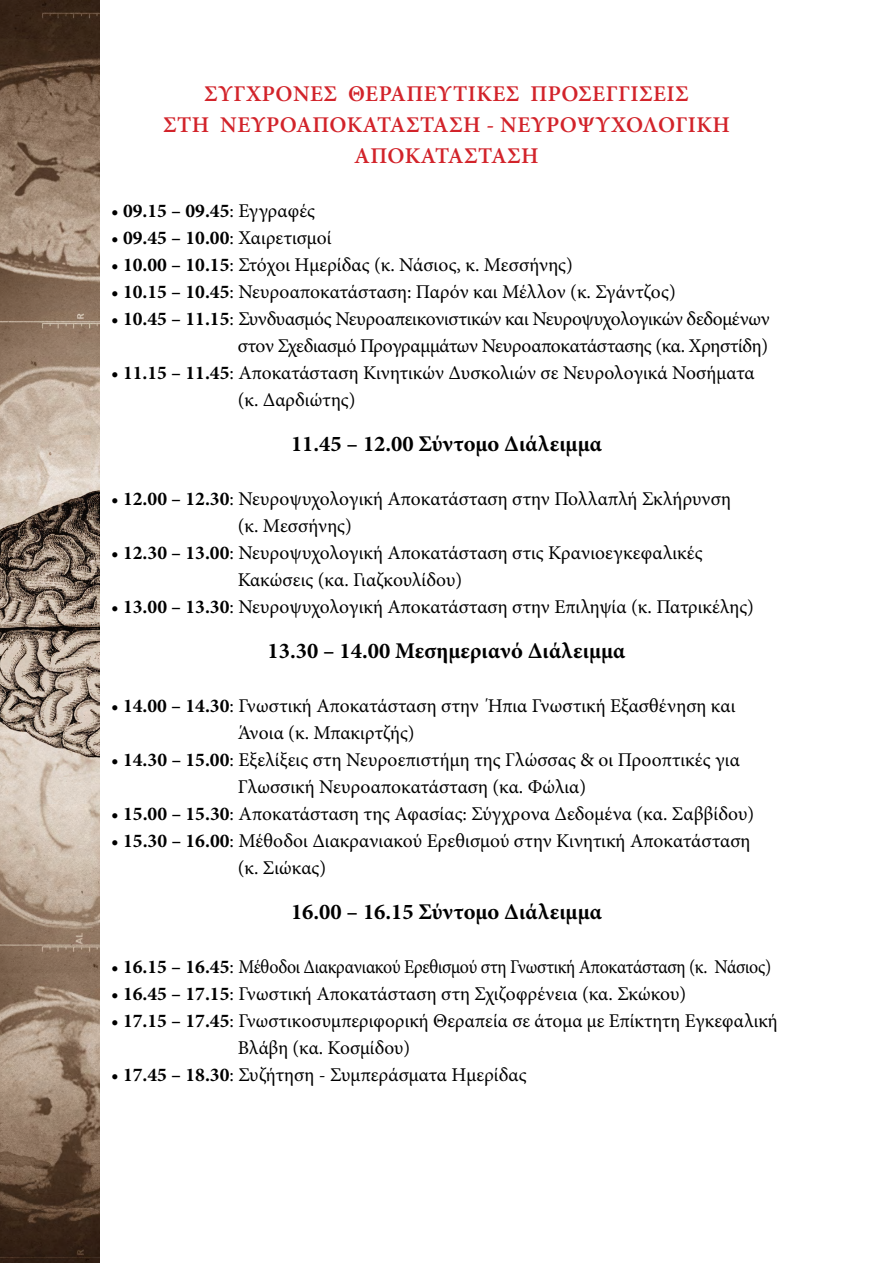
<style>
.page{position:relative;width:893px;height:1263px;background:#fff}
.page>*{position:absolute;margin:0;border:0;box-sizing:border-box;transform-origin:0 0}
.t1{font:700 22.5px "Minion Pro";color:#000}
.t2{font:600 22.5px/30.6px "Minion Pro";letter-spacing:.02em;color:#d2232a;text-align:center}
.t3{font:19.5px/27px "Minion Pro";letter-spacing:-.005em;color:#000}
.t4{font:700 19.5px "Minion Pro";color:#000}
.s1{font-weight:400}
.s2{font-weight:700}
</style>
<div class="page">
<img style="left:0;top:0;width:100px;height:1263px">
<p class="t2" style="left:163px;top:79px;width:568px">ΣΥΓΧΡΟΝΕΣ ΘΕΡΑΠΕΥΤΙΚΕΣ ΠΡΟΣΕΓΓΙΣΕΙΣ<br>ΣΤΗ ΝΕΥΡΟΑΠΟΚΑΤΑΣΤΑΣΗ - ΝΕΥΡΟΨΥΧΟΛΟΓΙΚΗ<br>ΑΠΟΚΑΤΑΣΤΑΣΗ</p>
<p class="t4" style="left:111px;top:197px;width:206px"><span class="s1">•</span> 09.15 – 09.45<span class="s1">: Εγγραφές</span></p>
<p class="t3" style="left:111px;top:225px;width:222px">• <span class="s2">09.45 – 10.00</span>: Χαιρετισμοί</p>
<p class="t3" style="left:111px;top:252px;width:463px">• <span class="s2">10.00 – 10.15</span>: Στόχοι Ημερίδας (κ. Νάσιος, κ. Μεσσήνης)</p>
<p class="t3" style="left:111px;top:279px;width:566px">• <span class="s2">10.15 – 10.45</span>: Νευροαποκατάσταση: Παρόν και Μέλλον (κ. Σγάντζος)</p>
<p class="t3" style="left:111px;top:306px;width:660px;text-align:right">• <span class="s2">10.45 – 11.15</span>: Συνδυασμός Νευροαπεικονιστικών και Νευροψυχολογικών δεδομένων στον Σχεδιασμό Προγραμμάτων Νευροαποκατάστασης (κα. Χρηστίδη)</p>
<p class="t3" style="left:238px;top:360px;width:519px;text-indent:-127px">• <span class="s2">11.15 – 11.45</span>: Αποκατάσταση Κινητικών Δυσκολιών σε Νευρολογικά Νοσήματα (κ. Δαρδιώτης)</p>
<p class="t1" style="left:291px;top:428px;width:312px">11.45 – 12.00 Σύντομο Διάλειμμα</p>
<p class="t3" style="left:238px;top:486px;width:495px;text-indent:-127px">• <span class="s2">12.00 – 12.30</span>: Νευροψυχολογική Αποκατάσταση στην Πολλαπλή Σκλήρυνση (κ. Μεσσήνης)</p>
<p class="t3" style="left:238px;top:540px;width:467px;text-indent:-127px">• <span class="s2">12.30 – 13.00</span>: Νευροψυχολογική Αποκατάσταση στις Κρανιοεγκεφαλικές<br>Κακώσεις (κα. Γιαζκουλίδου)</p>
<p class="t3" style="left:111px;top:594px;width:644px">• <span class="s2">13.00 – 13.30</span>: Νευροψυχολογική Αποκατάσταση στην Επιληψία (κ. Πατρικέλης)</p>
<p class="t1" style="left:268px;top:635px;width:359px">13.30 – 14.00 Μεσημεριανό Διάλειμμα</p>
<p class="t3" style="left:238px;top:693px;width:499px;text-indent:-127px">• <span class="s2">14.00 – 14.30</span>: Γνωστική Αποκατάσταση στην Ήπια Γνωστική Εξασθένηση και<br>Άνοια (κ. Μπακιρτζής)</p>
<p class="t3" style="left:238px;top:747px;width:504px;text-indent:-127px">• <span class="s2">14.30 – 15.00</span>: Εξελίξεις στη Νευροεπιστήμη της Γλώσσας &amp; οι Προοπτικές για<br>Γλωσσική Νευροαποκατάσταση (κα. Φώλια)</p>
<p class="t3" style="left:111px;top:801px;width:645px">• <span class="s2">15.00 – 15.30</span>: Aποκατάσταση της Αφασίας: Σύγχρονα Δεδομένα (κα. Σαββίδου)</p>
<p class="t3" style="left:238px;top:828px;width:514px;text-indent:-127px">• <span class="s2">15.30 – 16.00</span>: Μέθοδοι Διακρανιακού Ερεθισμού στην Κινητική Αποκατάσταση (κ. Σιώκας)</p>
<p class="t1" style="left:291px;top:896px;width:312px">16.00 – 16.15 Σύντομο Διάλειμμα</p>
<p class="t3" style="left:111px;top:954px;width:662px">• <span class="s2">16.15 – 16.45</span>: Μέθοδοι Διακρανιακού Ερεθισμού στη Γνωστική Αποκατάσταση (κ. Νάσιος)</p>
<p class="t3" style="left:111px;top:981px;width:577px">• <span class="s2">16.45 – 17.15</span>: Γνωστική Αποκατάσταση στη Σχιζοφρένεια (κα. Σκώκου)</p>
<p class="t3" style="left:238px;top:1008px;width:541px;text-indent:-127px">• <span class="s2">17.15 – 17.45</span>: Γνωστικοσυμπεριφορική Θεραπεία σε άτομα με Επίκτητη Εγκεφαλική<br>Βλάβη (κα. Κοσμίδου)</p>
<p class="t3" style="left:111px;top:1062px;width:417px">• <span class="s2">17.45 – 18.30</span>: Συζήτηση - Συμπεράσματα Ημερίδας</p>
</div>
